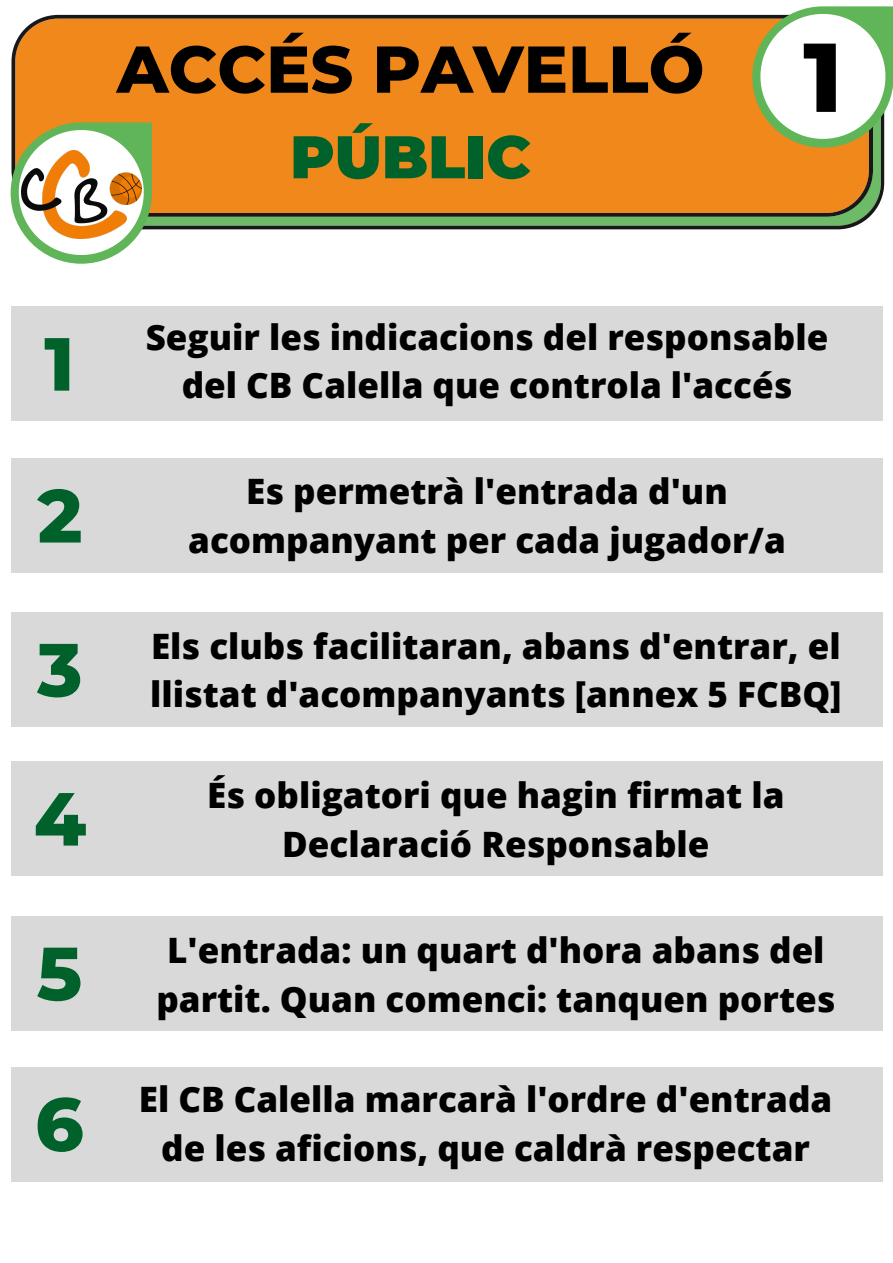
<style>
.page{position:relative;width:893px;height:1263px;background:#fff}
.page>*{position:absolute;margin:0;border:0;box-sizing:border-box;transform-origin:0 0}
.t1{font:800 97.57px "Montserrat";color:#000}
.t2{font:800 75px "Montserrat";color:#00622a}
.t3{font:800 66px "Montserrat";color:#000}
.t4{font:900 60px "Montserrat";color:#00622a}
.t5{font:800 35.03px/48.8px "Open Sans";color:#000}
</style>
<div class="page">
<svg style="left:12px;top:15px;width:872px;height:214px;background:#de8420"></svg>
<svg style="left:752px;top:6px;width:141px;height:142px"></svg>
<div style="left:11px;top:306px;width:872px;height:115px;background:#d9d9d9"></div>
<div style="left:11px;top:458px;width:872px;height:115px;background:#d9d9d9"></div>
<div style="left:11px;top:612px;width:872px;height:115px;background:#d9d9d9"></div>
<div style="left:11px;top:761px;width:871px;height:115px;background:#d9d9d9"></div>
<div style="left:11px;top:916px;width:871px;height:114px;background:#d9d9d9"></div>
<div style="left:11px;top:1067px;width:871px;height:114px;background:#d9d9d9"></div>
<svg style="left:11px;top:122px;width:141px;height:142px"></svg>
<img style="left:21px;top:150px;width:121px;height:88px">
<h3 class="t3" style="left:117px;top:29px;width:589px">ACCÉS PAVELLÓ</h3>
<h3 class="t4" style="left:290px;top:120px;width:242px">PÚBLIC</h3>
<h1 class="t1" style="left:803px;top:17px;width:41px">1</h1>
<h2 class="t2" style="left:44px;top:318px;width:32px">1</h2>
<h2 class="t2" style="left:38px;top:470px;width:46px">2</h2>
<p class="t5" style="left:146px;top:311px;width:684px">Seguir les indicacions del responsable</p>
<p class="t5" style="left:182px;top:360px;width:612px">del CB Calella que controla l'accés</p>
<p class="t5" style="left:246px;top:466px;width:483px">Es permetrà l'entrada d'un</p>
<p class="t5" style="left:188px;top:515px;width:599px">acompanyant per cada jugador/a</p>
<p class="t5" style="left:37px;top:620px;width:806px;text-align:right">Els clubs facilitaran, abans d'entrar, el<br><sup>3</sup> llistat d'acompanyants [annex 5 FCBQ]</p>
<h2 class="t2" style="left:34px;top:773px;width:54px">4</h2>
<p class="t5" style="left:207px;top:770px;width:579px">És obligatori que hagin firmat la</p>
<p class="t5" style="left:282px;top:819px;width:429px">Declaració Responsable</p>
<p class="t5" style="left:37px;top:925px;width:800px;text-indent:130px">L'entrada: un quart d'hora abans del<br><sup>5</sup> partit. Quan comenci: tanquen portes</p>
<p class="t5" style="left:35px;top:1074px;width:799px;text-indent:104px">El CB Calella marcarà l'ordre d'entrada<br><sup>6</sup> de les aficions, que caldrà respectar</p>
</div>
